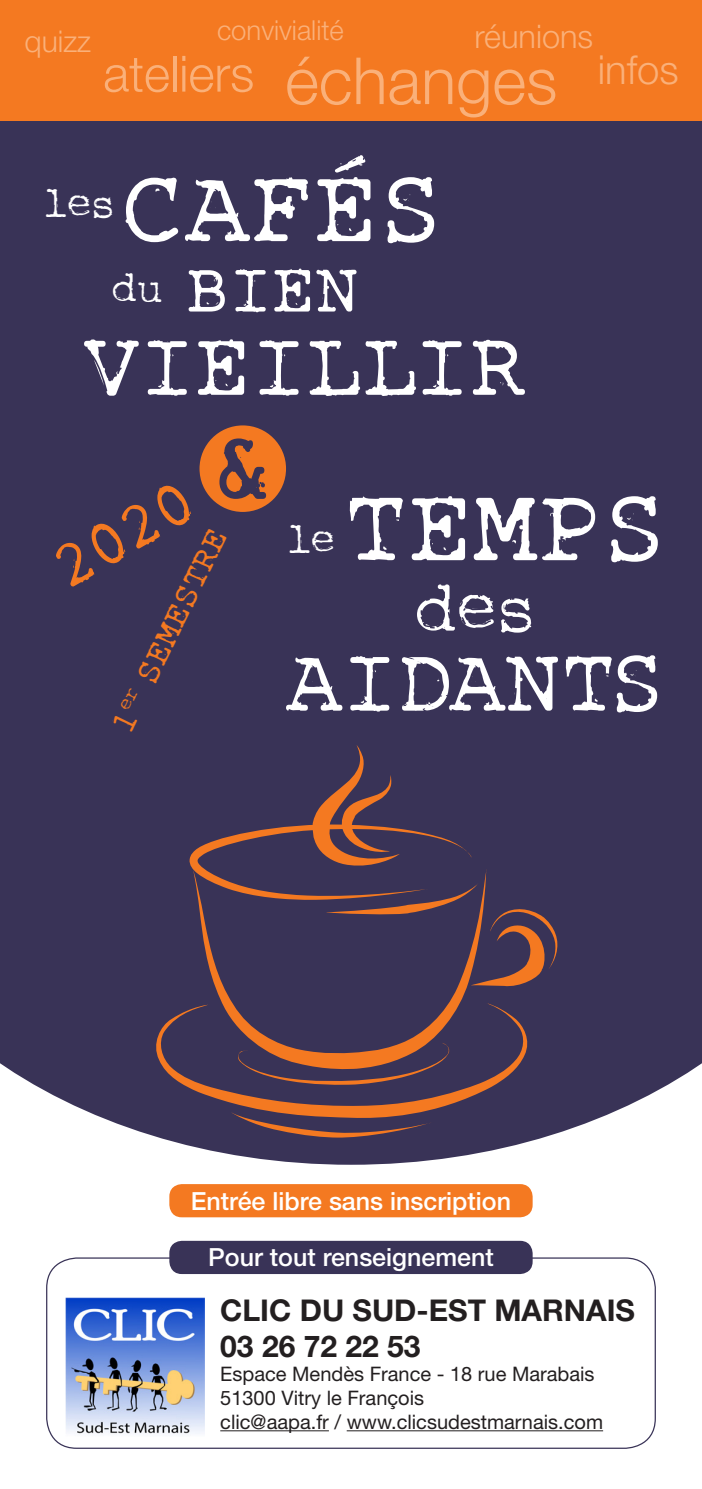
<style>
.page{position:relative;width:702px;height:1489px;background:#fff}
.page>*{position:absolute;margin:0;border:0;box-sizing:border-box;transform-origin:0 0}
.t1{font:107.5px "Rough Typewriter";color:#fff}
.t2{font:93px "Rough Typewriter";color:#fff}
.t3{font:72px "Rough Typewriter";color:#fff}
.t4{font:66px "Rough Typewriter";color:#f47921}
.t5{font:300 65px "Helvetica Neue LT Std";color:#fab079}
.t6{font:300 50px "Helvetica Neue LT Std";color:#fab079}
.t7{font:43.5px "Rough Typewriter";letter-spacing:-.05em;color:#fff}
.t8{font:300 40px "Helvetica Neue LT Std";color:#fab079}
.t9{font:35px "Rough Typewriter";color:#f47921}
.t10{font:300 32.5px "Helvetica Neue LT Std";color:#fab079}
.t11{font:700 30px "Helvetica Neue LT Std";color:#231f20}
.t12{font:300 30px "Helvetica Neue LT Std";color:#fab079}
.t13{font:300 27.5px "Helvetica Neue LT Std";color:#fab079}
.t14{font:500 25px "Helvetica Neue LT Std";color:#fff}
.t15{font:20px "Helvetica Neue LT Std";color:#231f20}
</style>
<div class="page">
<div style="left:0;top:0;width:702px;height:992px;background:#393357"></div>
<svg style="left:0;top:425px;width:702px;height:739px"></svg>
<div style="left:0;top:0;width:702px;height:120px;background:#f47921"></div>
<div style="left:199px;top:425px;width:87px;height:87px;background:#f47921;border-radius:50%"></div>
<svg style="left:219px;top:438px;width:47px;height:61px"></svg>
<hr style="left:220px;top:1430px;width:109px;height:1px;background:#231f20">
<hr style="left:347px;top:1430px;width:256px;height:1px;background:#231f20">
<div style="left:169px;top:1183px;width:363px;height:34px;background:#f47921;border-radius:12px"></div>
<img style="left:66px;top:1297px;width:139px;height:137px">
<svg style="left:193px;top:987px;width:294px;height:15px;fill:#393357"></svg>
<svg style="left:189px;top:744px;width:369px;height:243px"></svg>
<svg style="left:151px;top:1002px;width:380px;height:116px;background:#5b3f4d"></svg>
<svg style="left:231px;top:1112px;width:204px;height:25px;background:#674449"></svg>
<div style="left:169px;top:1240px;width:363px;height:33px;background:#393357;border-radius:12px"></div>
<p class="t12" style="left:24px;top:23px;width:68px">quizz</p>
<p class="t13" style="left:217px;top:13px;width:128px">convivialité</p>
<p class="t6" style="left:103px;top:43px;width:152px">ateliers</p>
<p class="t5" style="left:285px;top:41px;width:274px">échanges</p>
<p class="t10" style="left:474px;top:17px;width:120px">réunions</p>
<p class="t8" style="left:598px;top:46px;width:82px">infos</p>
<p class="t7" style="left:43px;top:179px;width:75px">les</p>
<p class="t1" style="left:120px;top:147px;width:324px">CAFÉS</p>
<p class="t7" style="left:111px;top:262px;width:54px">du</p>
<p class="t3" style="left:186px;top:248px;width:174px">BIEN</p>
<p class="t2" style="left:83px;top:313px;width:444px">VIEILLIR</p>
<p class="t4" style="left:39px;top:540px;width:155px;rotate:-30deg">2020</p>
<p class="t9" style="left:102px;top:722px;width:226px;rotate:-64deg">1<sup>er</sup> SEMESTRE</p>
<p class="t7" style="left:286px;top:515px;width:51px">le</p>
<p class="t1" style="left:344px;top:466px;width:324px">TEMPS</p>
<p class="t3" style="left:413px;top:567px;width:126px">des</p>
<p class="t2" style="left:286px;top:629px;width:380px">AIDANTS</p>
<p class="t14" style="left:191px;top:1185px;width:322px">Entrée libre sans inscription</p>
<p class="t14" style="left:208px;top:1242px;width:287px">Pour tout renseignement</p>
<p class="t11" style="left:220px;top:1291px;width:416px">CLIC DU SUD-EST MARNAIS</p>
<p class="t11" style="left:220px;top:1327px;width:202px">03 26 72 22 53</p>
<p class="t15" style="left:220px;top:1361px;width:376px">Espace Mendès France - 18 rue Marabais</p>
<p class="t15" style="left:220px;top:1385px;width:205px">51300 Vitry le François</p>
<p class="t15" style="left:220px;top:1409px;width:384px">clic@aapa.fr / www.clicsudestmarnais.com</p>
</div>
